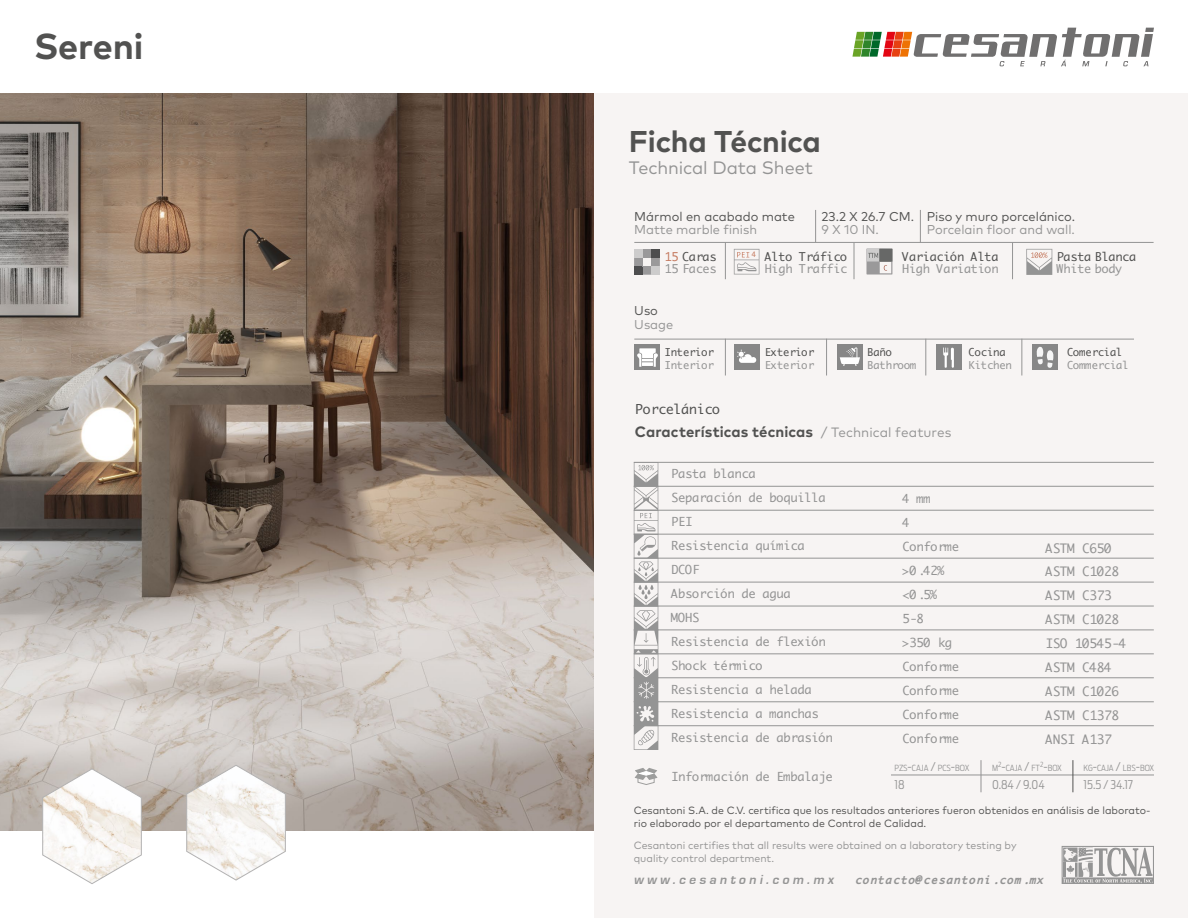
<style>
.page{position:relative;width:1188px;height:918px;background:#fff}
.page>*{position:absolute;margin:0;border:0;box-sizing:border-box;transform-origin:0 0}
.t1{font:700 36px "FF Mark Pro";letter-spacing:-.005em;color:#525251}
.t2{font:700 30px "FF Mark Pro";letter-spacing:-.01em;color:#525251}
.t3{font:18px "FF Mark Pro";letter-spacing:-.005em;color:#949494}
.t4{font:700 15px "FF Mark Pro";letter-spacing:.005em;color:#525251}
.t5{font:italic 700 13.5px "Eurostile";color:#949494}
.t6{font:13.5px "FF Mark Pro";letter-spacing:.005em;color:#949494}
.t7{font:13.2px "Monego Nerd Font";letter-spacing:-.015em;color:#525251}
.t8{font:12.75px "FF Mark Pro";color:#525251}
.t9{font:12.75px "FF Mark Pro";color:#949494}
.t10{font:12.6px/24px "Monego Nerd Font";letter-spacing:-.015em;color:#949494}
.t11{font:12px/24px "Monego Nerd Font";letter-spacing:-.015em;color:#949494}
.t12{font:300 12px "Antenna Cond";color:#949494}
.t13{font:11.7px/12.8px "Monego Nerd Font";letter-spacing:-.015em;color:#949494}
.t14{font:11.7px "Monego Nerd Font";letter-spacing:-.015em;color:#525251}
.t15{font:italic 700 11.25px "Monego Nerd Font";letter-spacing:.075em;color:#949494}
.t16{font:10.5px/12.6px "FF Mark Pro";color:#525251}
.t17{font:10.5px/12.8px "FF Mark Pro";color:#949494}
.t18{font:10.5px "Monego Nerd Font";letter-spacing:-.015em;color:#949494}
.t19{font:10.5px "Monego Nerd Font";letter-spacing:-.015em;color:#525251}
.t20{font:300 8.4px "Antenna Cond";letter-spacing:-.005em;color:#949494}
.t21{font:7.2px "Monego Nerd Font";color:#c67c62}
.s1{color:#c67c62}
.s2{color:#525251}
.s3{font-size:12px}
</style>
<div class="page">
<div style="left:594px;top:94px;width:594px;height:824px;background:#f7f4f3"></div>
<img style="left:0;top:94px;width:594px;height:736px">
<svg style="left:852px;top:28px;width:302px;height:38px"></svg>
<hr style="left:634px;top:534px;width:520px;height:1px;background:#949494">
<hr style="left:634px;top:677px;width:520px;height:1px;background:#949494">
<hr style="left:634px;top:606px;width:520px;height:1px;background:#949494">
<hr style="left:634px;top:510px;width:520px;height:1px;background:#949494">
<hr style="left:634px;top:653px;width:520px;height:1px;background:#949494">
<hr style="left:634px;top:582px;width:520px;height:1px;background:#949494">
<hr style="left:634px;top:725px;width:520px;height:1px;background:#949494">
<hr style="left:634px;top:486px;width:520px;height:1px;background:#949494">
<hr style="left:634px;top:629px;width:520px;height:1px;background:#949494">
<hr style="left:634px;top:558px;width:520px;height:1px;background:#949494">
<hr style="left:634px;top:701px;width:520px;height:1px;background:#949494">
<hr style="left:634px;top:462px;width:520px;height:1px;background:#949494">
<svg style="left:634px;top:463px;width:24px;height:287px"></svg>
<svg style="left:1026px;top:249px;width:26px;height:26px"></svg>
<svg style="left:734px;top:249px;width:25px;height:25px"></svg>
<hr style="left:634px;top:242px;width:520px;height:1px;background:#949494">
<hr style="left:634px;top:339px;width:500px;height:1px;background:#949494">
<hr style="left:725px;top:242px;width:1px;height:37px;background:#949494">
<hr style="left:725px;top:339px;width:1px;height:37px;background:#949494">
<hr style="left:826px;top:339px;width:1px;height:37px;background:#949494">
<hr style="left:925px;top:339px;width:1px;height:37px;background:#949494">
<hr style="left:1021px;top:339px;width:1px;height:37px;background:#949494">
<hr style="left:854px;top:242px;width:1px;height:37px;background:#949494">
<hr style="left:1012px;top:242px;width:1px;height:37px;background:#949494">
<hr style="left:815px;top:210px;width:1px;height:32px;background:#949494">
<hr style="left:920px;top:210px;width:1px;height:33px;background:#949494">
<svg style="left:634px;top:249px;width:26px;height:25px"></svg>
<svg style="left:42px;top:768px;width:100px;height:116px"></svg>
<svg style="left:186px;top:765px;width:100px;height:115px"></svg>
<svg style="left:1062px;top:846px;width:92px;height:38px"></svg>
<div style="left:837px;top:344px;width:26px;height:26px;background:#878787"></div>
<svg style="left:840px;top:347px;width:20px;height:19px"></svg>
<div style="left:635px;top:344px;width:25px;height:26px;background:#878787"></div>
<svg style="left:637px;top:348px;width:21px;height:19px"></svg>
<div style="left:937px;top:344px;width:25px;height:26px;background:#878787"></div>
<svg style="left:943px;top:347px;width:11px;height:21px"></svg>
<div style="left:734px;top:344px;width:25px;height:26px;background:#878787"></div>
<svg style="left:737px;top:350px;width:19px;height:13px"></svg>
<div style="left:1032px;top:344px;width:26px;height:26px;background:#878787"></div>
<svg style="left:1036px;top:347px;width:18px;height:21px"></svg>
<svg style="left:867px;top:249px;width:25px;height:25px"></svg>
<hr style="left:891px;top:775px;width:263px;height:1px;background:#939393">
<hr style="left:981px;top:760px;width:1px;height:32px;background:#939393">
<hr style="left:1073px;top:760px;width:1px;height:32px;background:#525251">
<svg style="left:635px;top:768px;width:22px;height:17px"></svg>
<h1 class="t1" style="left:34px;top:19px;width:111px">Sereni</h1>
<h2 class="t2" style="left:629px;top:118px;width:194px">Ficha Técnica</h2>
<h3 class="t3" style="left:629px;top:155px;width:185px">Technical Data Sheet</h3>
<p class="t8" style="left:634px;top:207px;width:162px">Mármol en acabado mate</p>
<p class="t9" style="left:634px;top:220px;width:124px">Matte marble finish</p>
<p class="t8" style="left:822px;top:207px;width:94px">23.2 X 26.7 CM.</p>
<p class="t9" style="left:822px;top:220px;width:59px">9 X 10 IN.</p>
<p class="t8" style="left:927px;top:207px;width:150px">Piso y muro porcelánico.</p>
<p class="t9" style="left:927px;top:220px;width:150px">Porcelain floor and wall.</p>
<p class="t13" style="left:664px;top:250px;width:53px"><span class="s1">15</span> <span class="s2">Caras<br></span>15 Faces</p>
<p class="t14" style="left:764px;top:246px;width:84px">Alto Tráfico</p>
<p class="t21" style="left:752px;top:249px;width:6px">4</p>
<p class="t13" style="left:764px;top:262px;width:84px">High Traffic</p>
<p class="t8" style="left:634px;top:301px;width:25px">Uso</p>
<p class="t9" style="left:634px;top:315px;width:41px">Usage</p>
<p class="t19" style="left:664px;top:343px;width:51px">Interior</p>
<p class="t18" style="left:664px;top:356px;width:51px">Interior</p>
<p class="t7" style="left:634px;top:398px;width:87px">Porcelánico</p>
<p class="t19" style="left:764px;top:343px;width:51px">Exterior</p>
<p class="t18" style="left:764px;top:356px;width:51px">Exterior</p>
<p class="t14" style="left:902px;top:246px;width:98px">Variación Alta</p>
<p class="t13" style="left:902px;top:262px;width:98px">High Variation</p>
<p class="t19" style="left:867px;top:343px;width:26px">Baño</p>
<p class="t18" style="left:867px;top:356px;width:51px">Bathroom</p>
<p class="t19" style="left:968px;top:343px;width:39px">Cocina</p>
<p class="t18" style="left:968px;top:356px;width:45px">Kitchen</p>
<p class="t4" style="left:635px;top:420px;width:180px">Características técnicas</p>
<p class="t6" style="left:821px;top:422px;width:132px">/ Technical features</p>
<p class="t11" style="left:671px;top:461px;width:163px">Pasta blanca<br>Separación de boquilla<br>PEI<br>Resistencia química<br>DCOF<br>Absorción de agua<br>MOHS<br>Resistencia de flexión<br>Shock térmico<br>Resistencia a helada<br>Resistencia a manchas<br>Resistencia de abrasión</p>
<p class="t11" style="left:902px;top:487px;width:58px">4 mm<br>4<br>Conforme &gt;0.42% &lt;0.5%<br>5-8<br>&gt;350 kg<br>Conforme<br>Conforme<br>Conforme<br>Conforme</p>
<p class="t14" style="left:1056px;top:246px;width:81px">Pasta Blanca</p>
<p class="t13" style="left:1056px;top:262px;width:67px">White body</p>
<p class="t19" style="left:1066px;top:343px;width:57px">Comercial</p>
<p class="t18" style="left:1066px;top:356px;width:63px">Commercial</p>
<p class="t10" style="left:1045px;top:535px;width:82px">ASTM C650<br>ASTM C1028<br>ASTM C373<br>ASTM C1028<br>ISO 10545-4<br>ASTM C484<br>ASTM C1026<br>ASTM C1378<br>ANSI A137</p>
<p class="t11" style="left:671px;top:764px;width:163px">Información de Embalaje</p>
<p class="t20" style="left:895px;top:763px;width:76px">PZS<span class="s3">-</span>CAJA <span class="s3">/</span> PCS<span class="s3">-</span>BOX</p>
<p class="t20" style="left:992px;top:763px;width:71px">M<sup>2</sup><span class="s3">-</span>CAJA <span class="s3">/</span> FT<sup>2</sup><span class="s3">-</span>BOX</p>
<p class="t20" style="left:1084px;top:763px;width:72px">KG<span class="s3">-</span>CAJA <span class="s3">/</span> LBS<span class="s3">-</span>BOX</p>
<p class="t12" style="left:895px;top:777px;width:12px">18</p>
<p class="t12" style="left:992px;top:777px;width:54px">0.84 / 9.04</p>
<p class="t12" style="left:1084px;top:777px;width:51px">15.5 / 34.17</p>
<p class="t16" style="left:634px;top:804px;width:518px">Cesantoni S.A. de C.V. certifica que los resultados anteriores fueron obtenidos en análisis de laborato&shy;rio elaborado por el departamento de Control de Calidad.</p>
<p class="t17" style="left:634px;top:838px;width:384px">Cesantoni certifies that all results were obtained on a laboratory testing by quality control department.</p>
<p class="t5" style="left:634px;top:872px;width:204px">www.cesantoni.com.mx</p>
<p class="t15" style="left:854px;top:870px;width:190px">contacto@cesantoni.com.mx</p>
</div>
